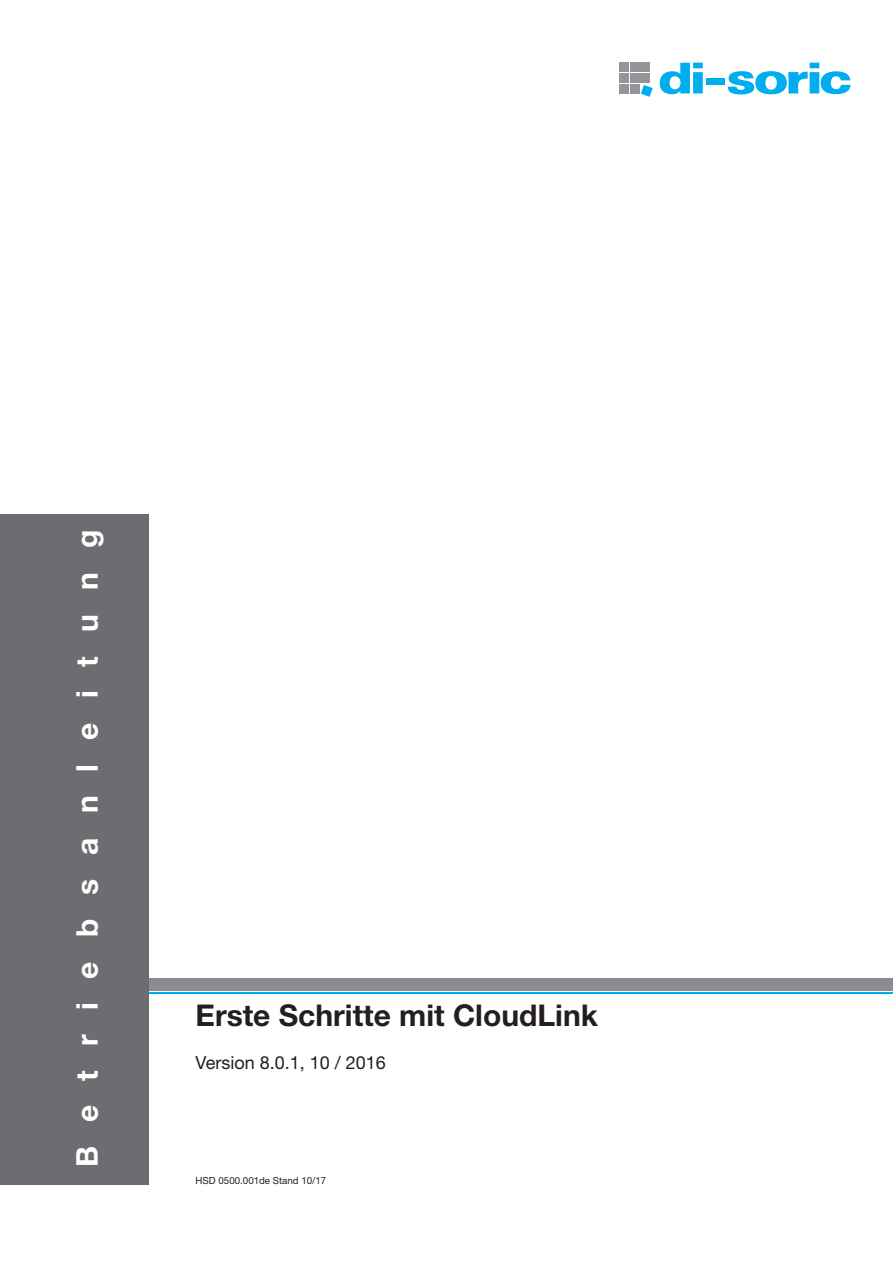
<style>
.page{position:relative;width:893px;height:1263px;background:#fff}
.page>*{position:absolute;margin:0;border:0;box-sizing:border-box;transform-origin:0 0}
.t1{font:700 30px "Helvetica Neue LTW1 G";color:#231f20}
.t2{font:700 30px "Helvetica Neue LTW1 G";letter-spacing:.8em;color:#fff}
.t3{font:18px "Helvetica Neue LTW1 G";color:#231f20}
.t4{font:9.75px "Helvetica Neue LTW1 G";color:#231f20}
</style>
<div class="page">
<div style="left:137px;top:978px;width:756px;height:13px;background:#8a8c8f"></div>
<hr style="left:137px;top:993px;width:756px;height:1px;background:#00aeef">
<div style="left:0;top:514px;width:149px;height:670px;background:#6c6d70"></div>
<svg style="left:660px;top:63px;width:43px;height:31px"></svg>
<div style="left:706px;top:78px;width:19px;height:6px;background:#00aeef"></div>
<svg style="left:728px;top:63px;width:122px;height:31px"></svg>
<svg style="left:641px;top:85px;width:12px;height:12px"></svg>
<div style="left:619px;top:63px;width:9px;height:9px;background:#939598"></div>
<div style="left:630px;top:63px;width:9px;height:9px;background:#939598"></div>
<div style="left:641px;top:63px;width:9px;height:9px;background:#939598"></div>
<div style="left:619px;top:74px;width:9px;height:9px;background:#939598"></div>
<div style="left:630px;top:74px;width:9px;height:9px;background:#939598"></div>
<div style="left:641px;top:74px;width:9px;height:9px;background:#939598"></div>
<div style="left:619px;top:84px;width:9px;height:10px;background:#939598"></div>
<div style="left:630px;top:84px;width:9px;height:10px;background:#939598"></div>
<p class="t2" style="left:69px;top:1167px;width:639px;rotate:-90deg">Betriebsanleitung</p>
<p class="t1" style="left:196px;top:996px;width:404px">Erste Schritte mit CloudLink</p>
<p class="t3" style="left:196px;top:1052px;width:192px">Version 8.0.1, 10 / 2016</p>
<p class="t4" style="left:196px;top:1175px;width:132px">HSD 0500.001de Stand 10/17</p>
</div>
